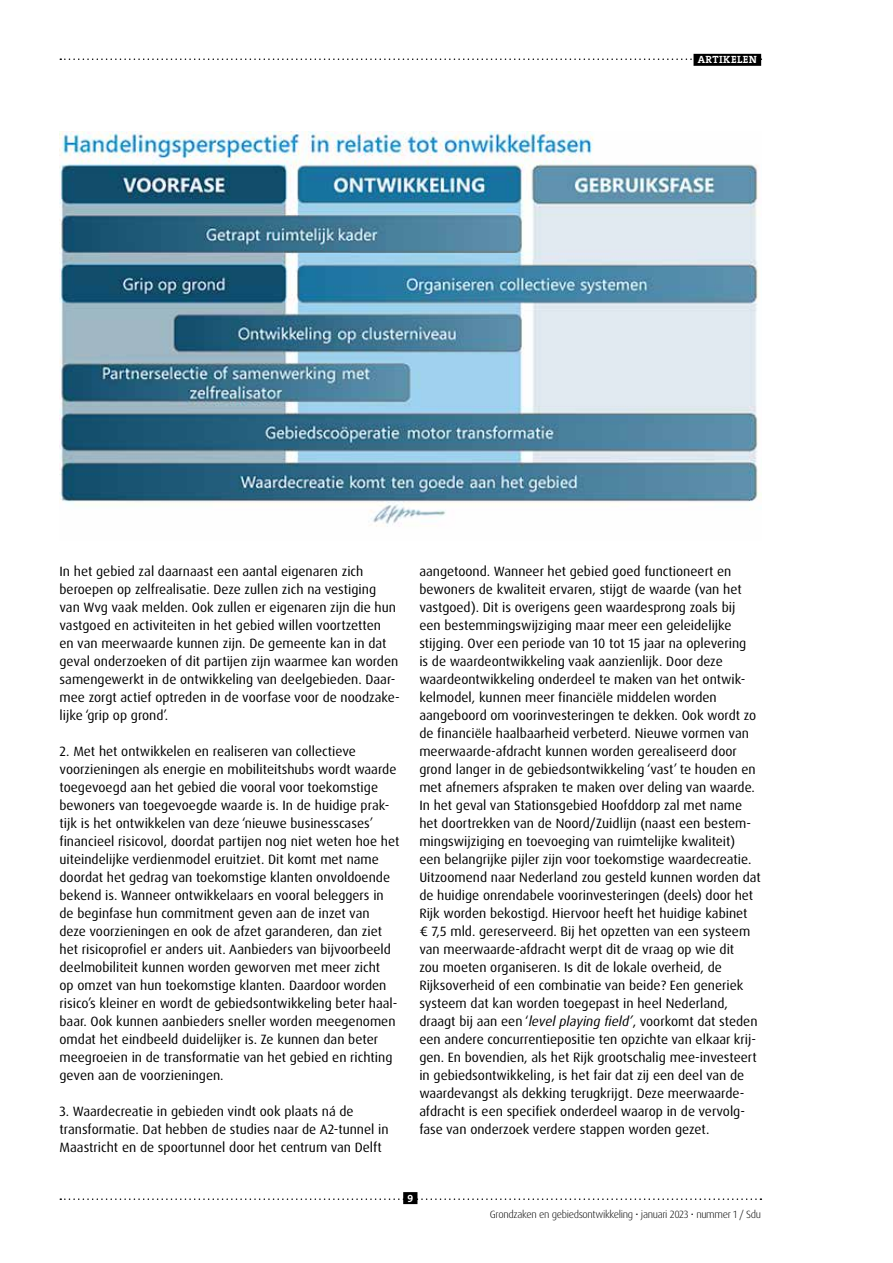
<style>
.page{position:relative;width:893px;height:1263px;background:#fff}
.page>*{position:absolute;margin:0;border:0;box-sizing:border-box;transform-origin:0 0}
.t1{font:13.5px/18px "Dax OT";color:#000}
.t2{font:300 10.5px "Dax OT";letter-spacing:-.03em;color:#000}
.t3{font:700 10.5px "The Serif B W7";letter-spacing:.045em;color:#fff}
.s1{font-style:italic}
</style>
<div class="page">
<img style="left:60px;top:132px;width:701px;height:395px">
<svg style="left:60px;top:1198px;width:701px;height:2px"></svg>
<div style="left:403px;top:1192px;width:14px;height:12px;background:#000"></div>
<svg style="left:60px;top:58px;width:632px;height:2px"></svg>
<div style="left:693px;top:54px;width:68px;height:12px;background:#000"></div>
<p class="t3" style="left:698px;top:53px;width:61px">ARTIKELEN</p>
<p class="t1" style="left:60px;top:562px;width:342px">In het gebied zal daarnaast een aantal eigenaren zich beroepen op zelfrealisatie. Deze zullen zich na vestiging van Wvg vaak melden. Ook zullen er eigenaren zijn die hun vastgoed en activiteiten in het gebied willen voortzetten<br>en van meerwaarde kunnen zijn. De gemeente kan in dat geval onderzoeken of dit partijen zijn waarmee kan worden samengewerkt in de ontwikkeling van deelgebieden. Daar&shy;mee zorgt actief optreden in de voorfase voor de noodzake&shy;lijke ‘grip op grond’.</p>
<p class="t1" style="left:60px;top:742px;width:341px">2. Met het ontwikkelen en realiseren van collectieve voorzieningen als energie en mobiliteitshubs wordt waarde toegevoegd aan het gebied die vooral voor toekomstige bewoners van toegevoegde waarde is. In de huidige prak&shy;tijk is het ontwikkelen van deze ‘nieuwe businesscases’ financieel risicovol, doordat partijen nog niet weten hoe het uiteindelijke verdienmodel eruitziet. Dit komt met name doordat het gedrag van toekomstige klanten onvoldoende bekend is. Wanneer ontwikkelaars en vooral beleggers in de beginfase hun commitment geven aan de inzet van deze voorzieningen en ook de afzet garanderen, dan ziet het risicoprofiel er anders uit. Aanbieders van bijvoorbeeld deelmobiliteit kunnen worden geworven met meer zicht<br>op omzet van hun toekomstige klanten. Daardoor worden risico’s kleiner en wordt de gebiedsontwikkeling beter haal&shy;baar. Ook kunnen aanbieders sneller worden meegenomen omdat het eindbeeld duidelijker is. Ze kunnen dan beter meegroeien in de transformatie van het gebied en richting geven aan de voorzieningen.</p>
<p class="t1" style="left:60px;top:1102px;width:331px">3. Waardecreatie in gebieden vindt ook plaats ná de transformatie. Dat hebben de studies naar de A2-tunnel in<br>Maastricht en de spoortunnel door het centrum van Delft</p>
<p class="t1" style="left:419px;top:562px;width:343px">aangetoond. Wanneer het gebied goed functioneert en bewoners de kwaliteit ervaren, stijgt de waarde (van het vastgoed). Dit is overigens geen waardesprong zoals bij<br>een bestemmingswijziging maar meer een geleidelijke stijging. Over een periode van 10 tot 15 jaar na oplevering<br>is de waardeontwikkeling vaak aanzienlijk. Door deze waardeontwikkeling onderdeel te maken van het ontwik&shy;kelmodel, kunnen meer financiële middelen worden aangeboord om voorinvesteringen te dekken. Ook wordt zo de financiële haalbaarheid verbeterd. Nieuwe vormen van meerwaarde-afdracht kunnen worden gerealiseerd door grond langer in de gebiedsontwikkeling ‘vast’ te houden en met afnemers afspraken te maken over deling van waarde.<br>In het geval van Stationsgebied Hoofddorp zal met name het doortrekken van de Noord/Zuidlijn (naast een bestem&shy;mingswijziging en toevoeging van ruimtelijke kwaliteit)<br>een belangrijke pijler zijn voor toekomstige waardecreatie.<br>Uitzoomend naar Nederland zou gesteld kunnen worden dat de huidige onrendabele voorinvesteringen (deels) door het Rijk worden bekostigd. Hiervoor heeft het huidige kabinet<br>€ 7,5 mld. gereserveerd. Bij het opzetten van een systeem van meerwaarde-afdracht werpt dit de vraag op wie dit<br>zou moeten organiseren. Is dit de lokale overheid, de Rijksoverheid of een combinatie van beide? Een generiek systeem dat kan worden toegepast in heel Nederland, draagt bij aan een ‘<span class="s1">level playing field’</span>, voorkomt dat steden een andere concurrentiepositie ten opzichte van elkaar krij&shy;gen. En bovendien, als het Rijk grootschalig mee-investeert in gebiedsontwikkeling, is het fair dat zij een deel van de waardevangst als dekking terugkrijgt. Deze meerwaarde&shy;afdracht is een specifiek onderdeel waarop in de vervolg&shy;fase van onderzoek verdere stappen worden gezet.</p>
<p class="t3" style="left:407px;top:1191px;width:7px">9</p>
<p class="t2" style="left:490px;top:1207px;width:273px">Grondzaken en gebiedsontwikkeling • januari 2023 • nummer 1 / Sdu</p>
</div>
